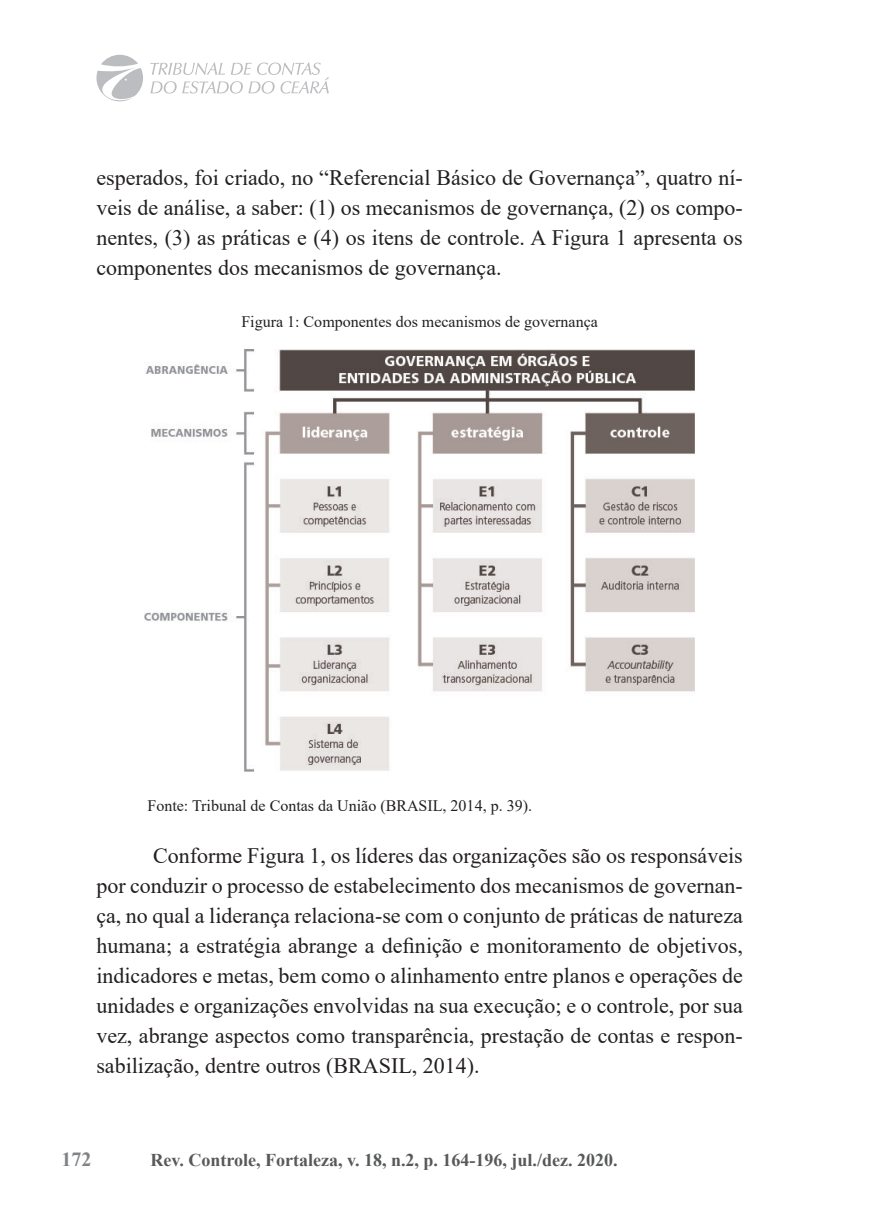
<style>
.page{position:relative;width:879px;height:1219px;background:#fff}
.page>*{position:absolute;margin:0;border:0;box-sizing:border-box;transform-origin:0 0}
.t1{font:22px/30px "Times New Roman";color:#231f20;text-align:justify}
.t2{font:700 20px "Times New Roman";color:#808285}
.t3{font:700 18px "Times New Roman";color:#57585a}
.t4{font:16px "Times New Roman";color:#231f20}
</style>
<div class="page">
<svg style="left:96px;top:55px;width:47px;height:47px"></svg>
<svg style="left:150px;top:63px;width:179px;height:31px"></svg>
<img style="left:144px;top:349px;width:551px;height:422px">
<p class="t1" style="left:96px;top:162px;width:648px">esperados, foi criado, no “Referencial Básico de Governança”, quatro ní&shy;veis de análise, a saber: (1) os mecanismos de governança, (2) os compo&shy;nentes, (3) as práticas e (4) os itens de controle. A Figura 1 apresenta os componentes dos mecanismos de governança.</p>
<p class="t4" style="left:241px;top:311px;width:358px">Figura 1: Componentes dos mecanismos de governança</p>
<p class="t4" style="left:147px;top:795px;width:386px">Fonte: Tribunal de Contas da União (BRASIL, 2014, p. 39).</p>
<p class="t1" style="left:96px;top:840px;width:648px;text-indent:57px">Conforme Figura 1, os líderes das organizações são os responsáveis por conduzir o processo de estabelecimento dos mecanismos de governan&shy;ça, no qual a liderança relaciona-se com o conjunto de práticas de natureza humana; a estratégia abrange a definição e monitoramento de objetivos, indicadores e metas, bem como o alinhamento entre planos e operações de unidades e organizações envolvidas na sua execução; e o controle, por sua vez, abrange aspectos como transparência, prestação de contas e respon&shy;sabilização, dentre outros (BRASIL, 2014).</p>
<p class="t2" style="left:62px;top:1144px;width:31px">172</p>
<p class="t3" style="left:150px;top:1147px;width:469px">Rev. Controle, Fortaleza, v. 18, n.2, p. 164-196, jul./dez. 2020.</p>
</div>
